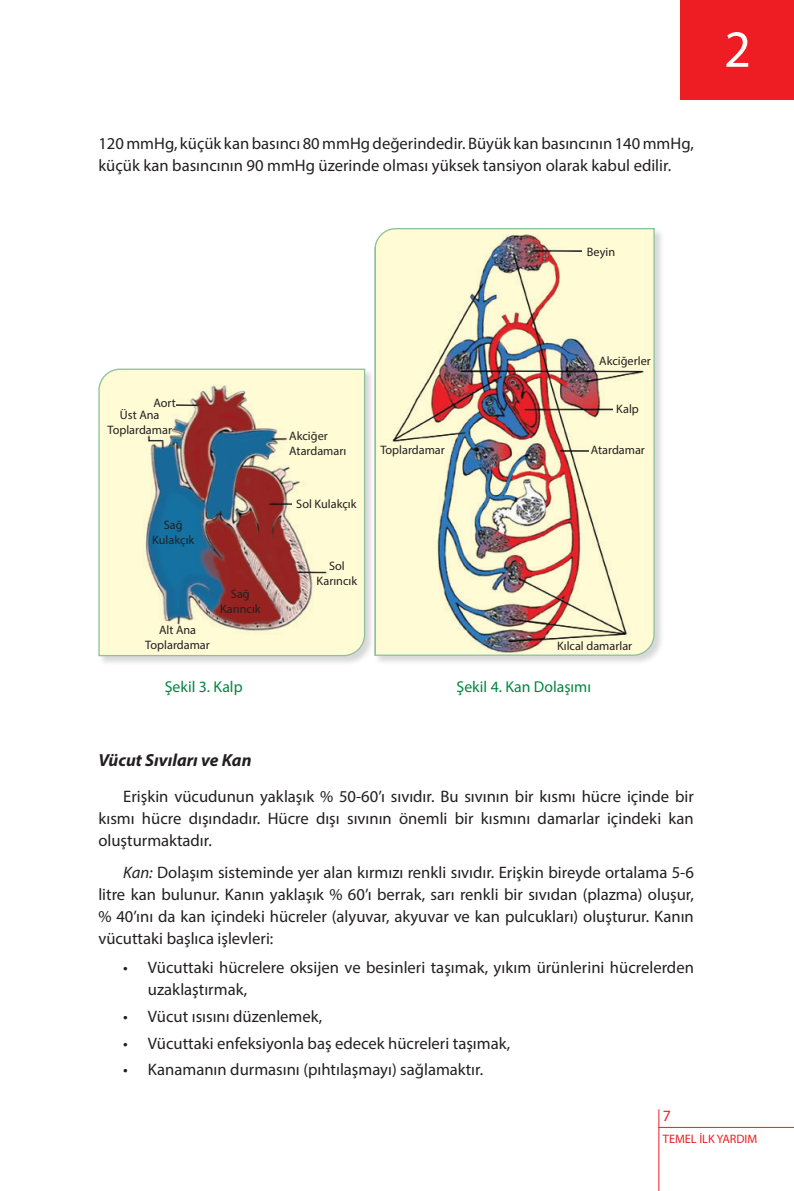
<style>
.page{position:relative;width:794px;height:1191px;background:#fff}
.page>*{position:absolute;margin:0;border:0;box-sizing:border-box;transform-origin:0 0}
.t1{font:52.5px "Myriad Pro";color:#fff}
.BAŞLIK_-_1_1_1_1_-_T{font:italic 700 17.5px "Myriad Pro";color:#231f20}
.ANA_METİN-T{font:16.62px/21.9px "Myriad Pro";color:#231f20}
.ŞEKİL_YAZILARI-T{font:15.75px "Myriad Pro";color:#008540}
.t2{font:15.75px "Myriad Pro";color:#ee1d23}
.şekil_kutuları-t{font:12.25px/14.9px "Myriad Pro";color:#231f20;text-align:center}
.t3{font:12.25px "Myriad Pro";color:#ee1d23}
.s1{font-style:italic}
</style>
<div class="page">
<hr style="left:0;top:0;width:1px;height:99px;background:#ee1d23">
<div style="left:680px;top:0;width:114px;height:99px;background:#ee1d23"></div>
<hr style="left:658px;top:1109px;width:1px;height:82px;background:#ee1d23">
<hr style="left:658px;top:1127px;width:136px;height:1px;background:#ee1d23">
<div style="left:98px;top:368px;width:277px;height:298px;background:#231f20;opacity:.18"></div>
<svg style="left:98px;top:368px;width:268px;height:289px;background:#c5bcaa"></svg>
<div style="left:108px;top:399px;width:68px;height:10px;background:#fffbd5"></div>
<div style="left:293px;top:499px;width:67px;height:11px;background:#fffbd5"></div>
<div style="left:374px;top:227px;width:291px;height:439px;background:#231f20;opacity:.18"></div>
<img style="left:373px;top:227px;width:282px;height:429px">
<div style="left:582px;top:247px;width:38px;height:13px;background:#fffbd5"></div>
<div style="left:613px;top:404px;width:29px;height:12px;background:#fffbd5"></div>
<div style="left:589px;top:446px;width:57px;height:9px;background:#fffbd5"></div>
<p class="ANA_METİN-T" style="left:98px;top:132px;width:597px">120 mmHg, küçük kan basıncı 80 mmHg değerindedir. Büyük kan basıncının 140 mmHg, küçük kan basıncının 90 mmHg üzerinde olması yüksek tansiyon olarak kabul edilir.</p>
<p class="şekil_kutuları-t" style="left:587px;top:244px;width:30px">Beyin</p>
<h1 class="t1" style="left:724px;top:17px;width:28px">2</h1>
<p class="şekil_kutuları-t" style="left:153px;top:396px;width:24px">Aort</p>
<p class="şekil_kutuları-t" style="left:120px;top:407px;width:41px">Üst Ana</p>
<p class="şekil_kutuları-t" style="left:107px;top:422px;width:66px">Toplardamar</p>
<p class="şekil_kutuları-t" style="left:152px;top:517px;width:43px">Sağ<br>Kulakçık</p>
<p class="şekil_kutuları-t" style="left:145px;top:622px;width:66px">Alt Ana<br>Toplardamar</p>
<p class="şekil_kutuları-t" style="left:220px;top:586px;width:42px">Sağ<br>Karıncık</p>
<p class="şekil_kutuları-t" style="left:289px;top:428px;width:59px;text-align:left">Akciğer<br>Atardamarı</p>
<p class="şekil_kutuları-t" style="left:296px;top:496px;width:62px">Sol Kulakçık</p>
<p class="şekil_kutuları-t" style="left:317px;top:558px;width:42px">Sol<br>Karıncık</p>
<p class="şekil_kutuları-t" style="left:380px;top:442px;width:66px">Toplardamar</p>
<p class="şekil_kutuları-t" style="left:599px;top:353px;width:53px">Akciğerler</p>
<p class="şekil_kutuları-t" style="left:616px;top:401px;width:24px">Kalp</p>
<p class="şekil_kutuları-t" style="left:591px;top:442px;width:56px">Atardamar</p>
<p class="şekil_kutuları-t" style="left:557px;top:638px;width:77px">Kılcal damarlar</p>
<p class="ŞEKİL_YAZILARI-T" style="left:165px;top:677px;width:79px">Şekil 3. Kalp</p>
<p class="ŞEKİL_YAZILARI-T" style="left:456px;top:677px;width:136px">Şekil 4. Kan Dolaşımı</p>
<p class="BAŞLIK_-_1_1_1_1_-_T" style="left:98px;top:748px;width:155px">Vücut Sıvıları ve Kan</p>
<p class="ANA_METİN-T" style="left:98px;top:785px;width:597px;text-align:justify;text-indent:25px">Erişkin vücudunun yaklaşık % 50-60’ı sıvıdır. Bu sıvının bir kısmı hücre içinde bir kısmı hücre dışındadır. Hücre dışı sıvının önemli bir kısmını damarlar içindeki kan oluşturmaktadır.</p>
<p class="ANA_METİN-T" style="left:98px;top:861px;width:597px;text-align:justify;text-indent:25px"><span class="s1">Kan:</span> Dolaşım sisteminde yer alan kırmızı renkli sıvıdır. Erişkin bireyde ortalama 5-6 litre kan bulunur. Kanın yaklaşık % 60’ı berrak, sarı renkli bir sıvıdan (plazma) oluşur, % 40’ını da kan içindeki hücreler (alyuvar, akyuvar ve kan pulcukları) oluşturur. Kanın vücuttaki başlıca işlevleri:</p>
<p class="ANA_METİN-T" style="left:148px;top:956px;width:547px;text-indent:-25px">• Vücuttaki hücrelere oksijen ve besinleri taşımak, yıkım ürünlerini hücrelerden uzaklaştırmak,</p>
<p class="ANA_METİN-T" style="left:123px;top:1005px;width:201px">• Vücut ısısını düzenlemek,</p>
<p class="ANA_METİN-T" style="left:123px;top:1031px;width:388px">• Vücuttaki enfeksiyonla baş edecek hücreleri taşımak,</p>
<p class="ANA_METİN-T" style="left:123px;top:1058px;width:361px">• Kanamanın durmasını (pıhtılaşmayı) sağlamaktır.</p>
<p class="t2" style="left:663px;top:1105px;width:10px">7</p>
<p class="t3" style="left:663px;top:1131px;width:96px">TEMEL İLK YARDIM</p>
</div>
